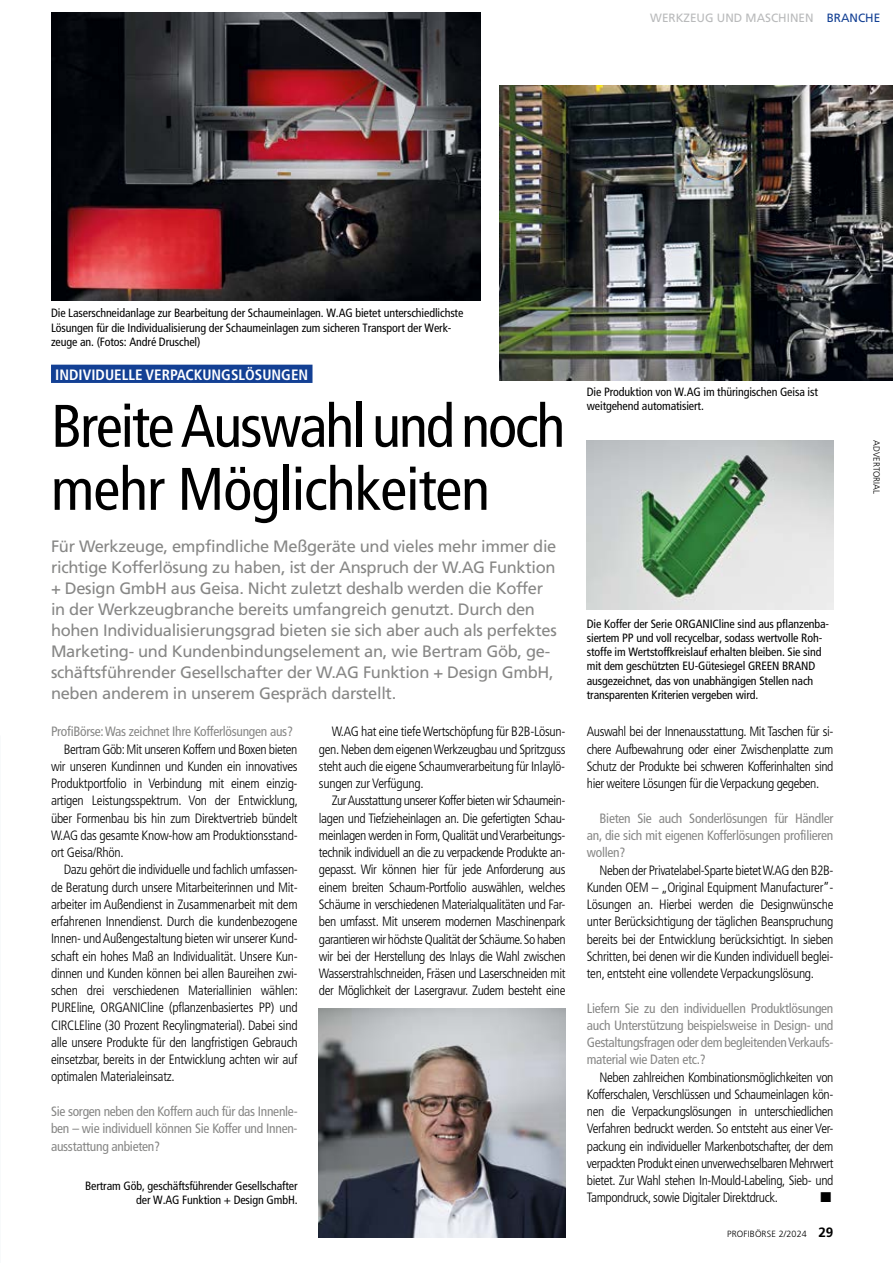
<style>
.page{position:relative;width:893px;height:1263px;background:#fff}
.page>*{position:absolute;margin:0;border:0;box-sizing:border-box;transform-origin:0 0}
.t1{font:condensed 60px/63px "Frutigercondensed 57";letter-spacing:-.035em;color:#000}
.t2{font:16.5px/21px "Frutiger";letter-spacing:-.02em;color:#878786}
.t3{font:15px "Frutigercondensed 67 Bold Cond";color:#fff}
.t4{font:14.25px "Zapf Dingbats ITC";color:#000}
.t5{font:13.5px/17.2px "Frutigercondensed 47 Light Cond";letter-spacing:-.02em;color:#000;text-align:justify}
.t6{font:condensed 13.5px/17.2px "Frutigercondensed 57";letter-spacing:-.02em;color:#878786;text-align:justify}
.t7{font:condensed 12px/14.2px "Frutigercondensed 57";letter-spacing:-.01em;color:#000}
.t8{font:12px "Frutiger";color:#b9babb}
.t9{font:300 9px "Frutiger";letter-spacing:.015em;color:#000}
.s1{color:#134094}
.s2{font-weight:700;font-size:13.5px}
</style>
<div class="page">
<img style="left:319px;top:1008px;width:247px;height:229px">
<img style="left:51px;top:13px;width:430px;height:287px">
<img style="left:500px;top:85px;width:393px;height:295px">
<img style="left:587px;top:440px;width:246px;height:169px">
<div style="left:51px;top:365px;width:261px;height:18px;background:#134094"></div>
<p class="t8" style="left:650px;top:11px;width:231px">WERKZEUG UND MASCHINEN <span class="s1">BRANCHE</span></p>
<p class="t7" style="left:51px;top:306px;width:414px">Die Laserschneidanlage zur Bearbeitung der Schaumeinlagen. W.AG bietet unterschiedlichste<br>Lösungen für die Individualisierung der Schaumeinlagen zum sicheren Transport der Werk&shy;zeuge an. (Fotos: André Druschel)</p>
<p class="t3" style="left:55px;top:365px;width:254px">INDIVIDUELLE VERPACKUNGSLÖSUNGEN</p>
<h1 class="t1" style="left:51px;top:395px;width:516px">Breite Auswahl und noch mehr Möglichkeiten</h1>
<p class="t2" style="left:51px;top:536px;width:507px">Für Werkzeuge, empfindliche Meßgeräte und vieles mehr immer die richtige Kofferlösung zu haben, ist der Anspruch der W.AG Funktion + Design GmbH aus Geisa. Nicht zuletzt deshalb werden die Koffer in der Werkzeugbranche bereits umfangreich genutzt. Durch den hohen Individualisierungsgrad bieten sie sich aber auch als perfektes Marketing- und Kundenbindungselement an, wie Bertram Göb, ge&shy;schäftsführender Gesellschafter der W.AG Funktion + Design GmbH, neben anderem in unserem Gespräch darstellt.</p>
<p class="t6" style="left:51px;top:723px;width:244px">ProfiBörse: Was zeichnet Ihre Kofferlösungen aus?</p>
<p class="t5" style="left:51px;top:740px;width:249px;text-indent:13px">Bertram Göb: Mit unseren Koffern und Boxen bieten wir unseren Kundinnen und Kunden ein innovatives Produktportfolio in Verbindung mit einem einzig&shy;artigen Leistungsspektrum. Von der Entwicklung, über Formenbau bis hin zum Direktvertrieb bündelt W.AG das gesamte Know-how am Produktionsstand&shy;ort Geisa/Rhön.</p>
<p class="t5" style="left:51px;top:861px;width:249px;text-indent:13px">Dazu gehört die individuelle und fachlich umfassen&shy;de Beratung durch unsere Mitarbeiterinnen und Mit&shy;arbeiter im Außendienst in Zusammenarbeit mit dem erfahrenen Innendienst. Durch die kundenbezogene Innen- und Außengestaltung bieten wir unserer Kund&shy;schaft ein hohes Maß an Individualität. Unsere Kun&shy;dinnen und Kunden können bei allen Baureihen zwi&shy;schen drei verschiedenen Materiallinien wählen:<br>PUREline, ORGANICline (pflanzenbasiertes PP) und CIRCLEline (30 Prozent Recylingmaterial). Dabei sind alle unsere Produkte für den langfristigen Gebrauch einsetzbar, bereits in der Entwicklung achten wir auf optimalen Materialeinsatz.</p>
<p class="t6" style="left:51px;top:1103px;width:248px">Sie sorgen neben den Koffern auch für das Innenle&shy;ben – wie individuell können Sie Koffer und Innen&shy;ausstattung anbieten?</p>
<p class="t7" style="left:85px;top:1179px;width:214px;text-align:right">Bertram Göb, geschäftsführender Gesellschafter der W.AG Funktion + Design GmbH.</p>
<p class="t5" style="left:319px;top:723px;width:248px;text-indent:13px">W.AG hat eine tiefe Wertschöpfung für B2B-Lösun&shy;gen. Neben dem eigenen Werkzeugbau und Spritzguss steht auch die eigene Schaumverarbeitung für Inlaylö&shy;sungen zur Verfügung.</p>
<p class="t5" style="left:319px;top:792px;width:248px;text-indent:13px">Zur Ausstattung unserer Koffer bieten wir Schaumein&shy;lagen und Tiefzieheinlagen an. Die gefertigten Schau&shy;meinlagen werden in Form, Qualität und Verarbeitungs&shy;technik individuell an die zu verpackende Produkte an&shy;gepasst. Wir können hier für jede Anforderung aus einem breiten Schaum-Portfolio auswählen, welches Schäume in verschiedenen Materialqualitäten und Far&shy;ben umfasst. Mit unserem modernen Maschinenpark garantieren wir höchste Qualität der Schäume. So haben wir bei der Herstellung des Inlays die Wahl zwischen Wasserstrahlschneiden, Fräsen und Laserschneiden mit der Möglichkeit der Lasergravur. Zudem besteht eine</p>
<p class="t7" style="left:587px;top:385px;width:233px">Die Produktion von W.AG im thüringischen Geisa ist weitgehend automatisiert.</p>
<p class="t7" style="left:587px;top:616px;width:244px">Die Koffer der Serie ORGANICline sind aus pflanzenba&shy;siertem PP und voll recycelbar, sodass wertvolle Roh&shy;stoffe im Wertstoffkreislauf erhalten bleiben. Sie sind mit dem geschützten EU-Gütesiegel GREEN BRAND ausgezeichnet, das von unabhängigen Stellen nach transparenten Kriterien vergeben wird.</p>
<p class="t5" style="left:587px;top:723px;width:248px">Auswahl bei der Innenausstattung. Mit Taschen für si&shy;chere Aufbewahrung oder einer Zwischenplatte zum Schutz der Produkte bei schweren Kofferinhalten sind hier weitere Lösungen für die Verpackung gegeben.</p>
<p class="t6" style="left:587px;top:809px;width:248px;text-indent:13px">Bieten Sie auch Sonderlösungen für Händler an, die sich mit eigenen Kofferlösungen profilieren wollen?</p>
<p class="t5" style="left:587px;top:861px;width:248px;text-indent:13px">Neben der Privatelabel-Sparte bietet W.AG den B2B-Kunden OEM – „Original Equipment Manufacturer”- Lösungen an. Hierbei werden die Designwünsche unter Berücksichtigung der täglichen Beanspruchung bereits bei der Entwicklung berücksichtigt. In sieben Schritten, bei denen wir die Kunden individuell beglei&shy;ten, entsteht eine vollendete Verpackungslösung.</p>
<p class="t6" style="left:587px;top:999px;width:248px">Liefern Sie zu den individuellen Produktlösungen auch Unterstützung beispielsweise in Design- und Gestaltungsfragen oder dem begleitenden Verkaufs&shy;material wie Daten etc.?</p>
<p class="t5" style="left:587px;top:1068px;width:248px;text-indent:13px">Neben zahlreichen Kombinationsmöglichkeiten von Kofferschalen, Verschlüssen und Schaumeinlagen kön&shy;nen die Verpackungslösungen in unterschiedlichen Verfahren bedruckt werden. So entsteht aus einer Ver&shy;packung ein individueller Markenbotschafter, der dem verpackten Produkt einen unverwechselbaren Mehrwert bietet. Zur Wahl stehen In-Mould-Labeling, Sieb- und Tampondruck, sowie Digitaler Direktdruck.</p>
<p class="t4" style="left:820px;top:1190px;width:12px">■</p>
<p class="t9" style="left:727px;top:1229px;width:108px">PROFIBÖRSE 2/2024 <span class="s2">29</span></p>
<p class="t9" style="left:882px;top:440px;width:55px;rotate:90deg">ADVERTORIAL</p>
</div>
